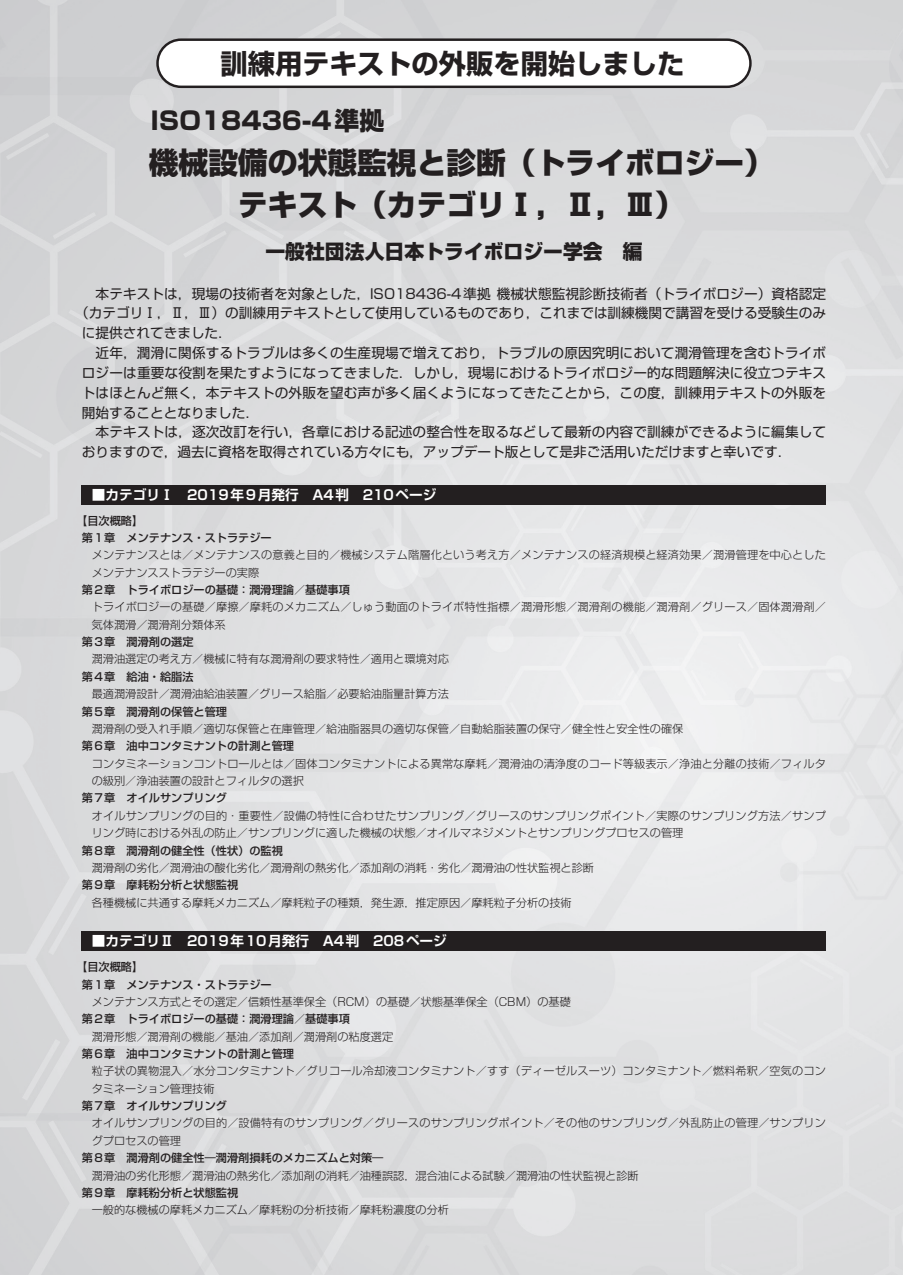
<style>
.page{position:relative;width:903px;height:1275px;background:#fff}
.page>*{position:absolute;margin:0;border:0;box-sizing:border-box;transform-origin:0 0}
.t1{font:800 29.75px/42.2px "Shin Go Pro";color:#231f20;text-align:center}
.t2{font:700 27.3px "Shin Go Pro";color:#231f20}
.t3{font:800 24.85px "Shin Go Pro";color:#231f20}
.t4{font:800 19.78px "Shin Go Pro";color:#231f20}
.t5{font:13.65px "Shin Go Pro";letter-spacing:.01em;color:#231f20}
.t6{font:700 13.65px "Shin Go Pro De";color:#fff}
.t7{font:300 11.2px/17.3px "Shin Go Pro";color:#231f20}
.t8{font:500 11.2px/17.3px "Shin Go Pro";color:#231f20}
</style>
<div class="page">
<img style="left:0;top:0;width:903px;height:1275px">
<div style="left:157px;top:40px;width:593px;height:47px;background:#fff;border-radius:24px"></div>
<div style="left:156px;top:38px;width:596px;height:50px;border:2px solid #231f20;border-radius:24px"></div>
<div style="left:82px;top:485px;width:744px;height:20px;background:#231f20"></div>
<div style="left:82px;top:931px;width:744px;height:20px;background:#231f20"></div>
<svg style="left:0;top:1272px;width:4px;height:3px"></svg>
<h2 class="t2" style="left:221px;top:42px;width:465px">訓練用テキストの外販を開始しました</h2>
<h3 class="t3" style="left:150px;top:101px;width:236px">ISO18436-4準拠</h3>
<h1 class="t1" style="left:149px;top:138px;width:627px">機械設備の状態監視と診断（トライボロジー）テキスト（カテゴリⅠ，Ⅱ，Ⅲ）</h1>
<h3 class="t4" style="left:265px;top:236px;width:379px">一般社団法人日本トライボロジー学会　編</h3>
<p class="t5" style="left:82px;top:282px;width:746px">　本テキストは，現場の技術者を対象とした，ISO18436-4準拠 機械状態監視診断技術者（トライボロジー）資格認定</p>
<p class="t5" style="left:75px;top:302px;width:752px">（カテゴリⅠ，Ⅱ，Ⅲ）の訓練用テキストとして使用しているものであり，これまでは訓練機関で講習を受ける受験生のみ</p>
<p class="t5" style="left:82px;top:322px;width:152px">に提供されてきました．</p>
<p class="t5" style="left:82px;top:342px;width:746px">　近年，潤滑に関係するトラブルは多くの生産現場で増えており，トラブルの原因究明において潤滑管理を含むトライボ</p>
<p class="t5" style="left:82px;top:361px;width:746px">ロジーは重要な役割を果たすようになってきました．しかし，現場におけるトライボロジー的な問題解決に役立つテキス</p>
<p class="t5" style="left:82px;top:381px;width:746px">トはほとんど無く，本テキストの外販を望む声が多く届くようになってきたことから，この度，訓練用テキストの外販を</p>
<p class="t5" style="left:82px;top:401px;width:179px">開始することとなりました．</p>
<p class="t5" style="left:82px;top:421px;width:746px">　本テキストは，逐次改訂を行い，各章における記述の整合性を取るなどして最新の内容で訓練ができるように編集して</p>
<p class="t5" style="left:82px;top:441px;width:711px">おりますので，過去に資格を取得されている方々にも，アップデート版として是非ご活用いただけますと幸いです．</p>
<p class="t6" style="left:92px;top:483px;width:346px">■カテゴリⅠ　2019年9月発行　A4判　210ページ</p>
<p class="t8" style="left:82px;top:510px;width:191px;text-indent:-6px">【目次概略】<br>第1章　メンテナンス・ストラテジー</p>
<p class="t7" style="left:92px;top:545px;width:736px">メンテナンスとは／メンテナンスの意義と目的／機械システム階層化という考え方／メンテナンスの経済規模と経済効果／潤滑管理を中心としたメンテナンスストラテジーの実際</p>
<p class="t8" style="left:82px;top:580px;width:269px">第2章　トライボロジーの基礎：潤滑理論／基礎事項</p>
<p class="t7" style="left:92px;top:597px;width:736px">トライボロジーの基礎／摩擦／摩耗のメカニズム／しゅう動面のトライボ特性指標／潤滑形態／潤滑剤の機能／潤滑剤／グリース／固体潤滑剤／気体潤滑／潤滑剤分類体系</p>
<p class="t8" style="left:82px;top:632px;width:113px">第3章　潤滑剤の選定</p>
<p class="t7" style="left:92px;top:649px;width:359px">潤滑油選定の考え方／機械に特有な潤滑剤の要求特性／適用と環境対応</p>
<p class="t8" style="left:82px;top:667px;width:113px">第4章　給油・給脂法</p>
<p class="t7" style="left:92px;top:684px;width:359px">最適潤滑設計／潤滑油給油装置／グリース給脂／必要給油脂量計算方法</p>
<p class="t8" style="left:82px;top:701px;width:147px">第5章　潤滑剤の保管と管理</p>
<p class="t7" style="left:92px;top:719px;width:593px">潤滑剤の受入れ手順／適切な保管と在庫管理／給油脂器具の適切な保管／自動給脂装置の保守／健全性と安全性の確保</p>
<p class="t8" style="left:82px;top:736px;width:214px">第6章　油中コンタミナントの計測と管理</p>
<p class="t7" style="left:92px;top:753px;width:736px">コンタミネーションコントロールとは／固体コンタミナントによる異常な摩耗／潤滑油の清浄度のコード等級表示／浄油と分離の技術／フィルタの級別／浄油装置の設計とフィルタの選択</p>
<p class="t8" style="left:82px;top:788px;width:147px">第7章　オイルサンプリング</p>
<p class="t7" style="left:92px;top:805px;width:735px">オイルサンプリングの目的・重要性／設備の特性に合わせたサンプリング／グリースのサンプリングポイント／実際のサンプリング方法／サンプリング時における外乱の防止／サンプリングに適した機械の状態／オイルマネジメントとサンプリングプロセスの管理</p>
<p class="t8" style="left:82px;top:840px;width:203px">第8章　潤滑剤の健全性（性状）の監視</p>
<p class="t7" style="left:92px;top:858px;width:504px">潤滑剤の劣化／潤滑油の酸化劣化／潤滑剤の熱劣化／添加剤の消耗・劣化／潤滑油の性状監視と診断</p>
<p class="t8" style="left:82px;top:875px;width:158px">第9章　摩耗粉分析と状態監視</p>
<p class="t7" style="left:92px;top:892px;width:481px">各種機械に共通する摩耗メカニズム／摩耗粒子の種類，発生源，推定原因／摩耗粒子分析の技術</p>
<p class="t6" style="left:92px;top:930px;width:357px">■カテゴリⅡ　2019年10月発行　A4判　208ページ</p>
<p class="t8" style="left:82px;top:957px;width:191px;text-indent:-6px">【目次概略】<br>第1章　メンテナンス・ストラテジー</p>
<p class="t7" style="left:92px;top:992px;width:481px">メンテナンス方式とその選定／信頼性基準保全（RCM）の基礎／状態基準保全（CBM）の基礎</p>
<p class="t8" style="left:82px;top:1009px;width:269px">第2章　トライボロジーの基礎：潤滑理論／基礎事項</p>
<p class="t7" style="left:92px;top:1026px;width:303px">潤滑形態／潤滑剤の機能／基油／添加剤／潤滑剤の粘度選定</p>
<p class="t8" style="left:82px;top:1044px;width:214px">第6章　油中コンタミナントの計測と管理</p>
<p class="t7" style="left:92px;top:1061px;width:735px">粒子状の異物混入／水分コンタミナント／グリコール冷却液コンタミナント／すす（ディーゼルスーツ）コンタミナント／燃料希釈／空気のコンタミネーション管理技術</p>
<p class="t8" style="left:82px;top:1096px;width:147px">第7章　オイルサンプリング</p>
<p class="t7" style="left:92px;top:1113px;width:736px">オイルサンプリングの目的／設備特有のサンプリング／グリースのサンプリングポイント／その他のサンプリング／外乱防止の管理／サンプリングプロセスの管理</p>
<p class="t8" style="left:82px;top:1148px;width:303px">第8章　潤滑剤の健全性―潤滑剤損耗のメカニズムと対策―</p>
<p class="t7" style="left:92px;top:1165px;width:548px">潤滑油の劣化形態／潤滑油の熱劣化／添加剤の消耗／油種誤認，混合油による試験／潤滑油の性状監視と診断</p>
<p class="t8" style="left:82px;top:1183px;width:158px">第9章　摩耗粉分析と状態監視</p>
<p class="t7" style="left:92px;top:1200px;width:359px">一般的な機械の摩耗メカニズム／摩耗粉の分析技術／摩耗粉濃度の分析</p>
</div>
